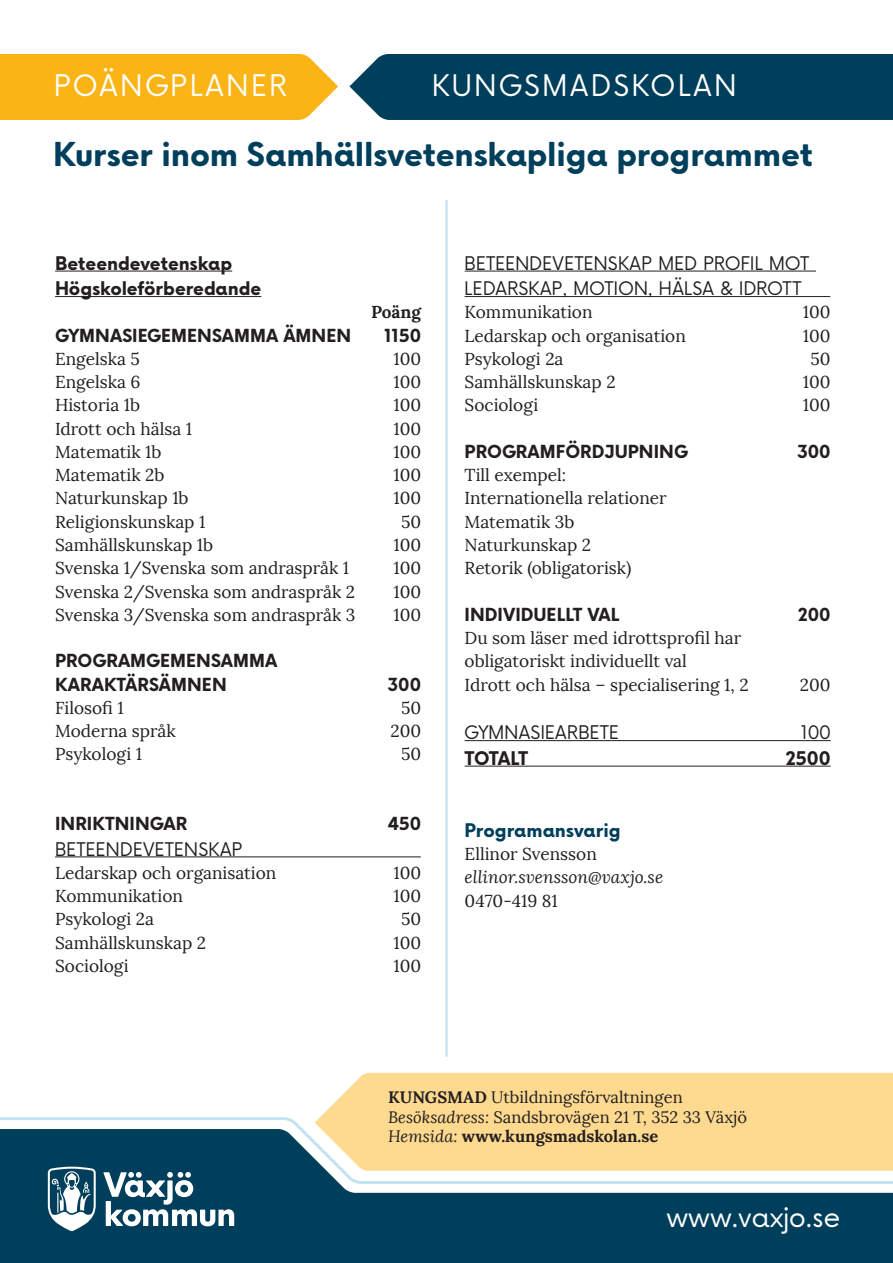
<style>
.page{position:relative;width:893px;height:1263px;background:#fff}
.page>*{position:absolute;margin:0;border:0;box-sizing:border-box;transform-origin:0 0}
.Huvudrubbe{font:700 31.5px "Vaxjo Now";letter-spacing:-.005em;color:#003f5b}
.t1{font:28.5px "Vaxjo Now";letter-spacing:.1em;color:#fff}
.t2{font:27px "Vaxjo Now";color:#fff}
.VERSALA_tunna{font:18px/25.5px "Vaxjo Now";letter-spacing:.02em;color:#231f20}
.Mellanrubbe_Understr{font:700 18px "Vaxjo Now";letter-spacing:-.01em;color:#231f20}
.Programansv__Rektor{font:700 18px "Vaxjo Now";color:#003f5b}
.Brödtext__programtex{font:17.25px "Lora";color:#231f20}
.Mellanrubbe_1{font:700 17.25px "Vaxjo Now";letter-spacing:.005em;color:#231f20}
.Brödtext__programtex-2{font:italic 17.25px "Lora";color:#231f20}
.VERSALA_tunna-2{font:17.25px "Lora";color:#231f20}
.Brödtext__programtex-3{font:700 17.25px "Lora";color:#231f20}
.Adressruta{font:16.5px "Lora";color:#231f20}
.Adressruta-2{font:700 16.5px "Lora";color:#231f20}
.s1{font-weight:700}
.s2{font-style:italic}
.s3{font-weight:400;font-style:italic}
</style>
<div class="page">
<svg style="left:0;top:1117px;width:893px;height:146px"></svg>
<hr style="left:445px;top:200px;width:3px;height:857px;background:#c2e3f0">
<div style="left:315px;top:1073px;width:578px;height:98px;background:#feda90"></div>
<div style="left:0;top:54px;width:338px;height:66px;background:#fbb416"></div>
<div style="left:350px;top:54px;width:543px;height:66px;background:#003f5b"></div>
<hr style="left:55px;top:271px;width:177px;height:1px;background:#231f20">
<hr style="left:55px;top:296px;width:206px;height:1px;background:#231f20">
<hr style="left:55px;top:856px;width:366px;height:1px;background:#231f20">
<hr style="left:465px;top:271px;width:351px;height:1px;background:#231f20">
<hr style="left:465px;top:296px;width:365px;height:1px;background:#231f20">
<hr style="left:465px;top:740px;width:366px;height:1px;background:#231f20">
<hr style="left:465px;top:766px;width:366px;height:1px;background:#231f20">
<h2 class="t1" style="left:54px;top:67px;width:234px">POÄNGPLANER</h2>
<h2 class="t1" style="left:432px;top:67px;width:306px">KUNGSMADSKOLAN</h2>
<p class="Huvudrubbe" style="left:53px;top:132px;width:761px">Kurser inom Samhällsvetenskapliga programmet</p>
<p class="Mellanrubbe_Understr" style="left:55px;top:250px;width:179px">Beteendevetenskap</p>
<p class="Mellanrubbe_Understr" style="left:55px;top:276px;width:208px">Högskoleförberedande</p>
<p class="Brödtext__programtex-3" style="left:371px;top:301px;width:52px">Poäng</p>
<p class="Mellanrubbe_1" style="left:55px;top:323px;width:298px">GYMNASIEGEMENSAMMA ÄMNEN</p>
<p class="Mellanrubbe_1" style="left:384px;top:323px;width:39px">1150</p>
<p class="Brödtext__programtex" style="left:55px;top:348px;width:86px">Engelska 5</p>
<p class="Brödtext__programtex" style="left:393px;top:348px;width:29px">100</p>
<p class="Brödtext__programtex" style="left:55px;top:372px;width:87px">Engelska 6</p>
<p class="Brödtext__programtex" style="left:393px;top:372px;width:29px">100</p>
<p class="Brödtext__programtex" style="left:55px;top:395px;width:87px">Historia 1b</p>
<p class="Brödtext__programtex" style="left:393px;top:395px;width:29px">100</p>
<p class="Brödtext__programtex" style="left:55px;top:418px;width:138px">Idrott och hälsa 1</p>
<p class="Brödtext__programtex" style="left:393px;top:418px;width:29px">100</p>
<p class="Brödtext__programtex" style="left:55px;top:441px;width:108px">Matematik 1b</p>
<p class="Brödtext__programtex" style="left:393px;top:441px;width:29px">100</p>
<p class="Brödtext__programtex" style="left:55px;top:465px;width:111px">Matematik 2b</p>
<p class="Brödtext__programtex" style="left:393px;top:465px;width:29px">100</p>
<p class="Brödtext__programtex" style="left:55px;top:488px;width:135px">Naturkunskap 1b</p>
<p class="Brödtext__programtex" style="left:393px;top:488px;width:29px">100</p>
<p class="Brödtext__programtex" style="left:55px;top:511px;width:152px">Religionskunskap 1</p>
<p class="Brödtext__programtex" style="left:401px;top:511px;width:22px">50</p>
<p class="Brödtext__programtex" style="left:55px;top:534px;width:160px">Samhällskunskap 1b</p>
<p class="Brödtext__programtex" style="left:393px;top:534px;width:29px">100</p>
<p class="Brödtext__programtex" style="left:55px;top:558px;width:296px">Svenska 1/Svenska som andraspråk 1</p>
<p class="Brödtext__programtex" style="left:393px;top:558px;width:29px">100</p>
<p class="Brödtext__programtex" style="left:55px;top:581px;width:302px">Svenska 2/Svenska som andraspråk 2</p>
<p class="Brödtext__programtex" style="left:393px;top:581px;width:29px">100</p>
<p class="Brödtext__programtex" style="left:55px;top:604px;width:302px">Svenska 3/Svenska som andraspråk 3</p>
<p class="Brödtext__programtex" style="left:393px;top:604px;width:29px">100</p>
<p class="Mellanrubbe_1" style="left:55px;top:648px;width:224px">PROGRAMGEMENSAMMA</p>
<p class="Mellanrubbe_1" style="left:55px;top:672px;width:173px">KARAKTÄRSÄMNEN</p>
<p class="Mellanrubbe_1" style="left:388px;top:672px;width:35px">300</p>
<p class="Brödtext__programtex" style="left:55px;top:697px;width:70px">Filosofi 1</p>
<p class="Brödtext__programtex" style="left:401px;top:697px;width:22px">50</p>
<p class="Brödtext__programtex" style="left:55px;top:720px;width:122px">Moderna språk</p>
<p class="Brödtext__programtex" style="left:390px;top:720px;width:32px">200</p>
<p class="Brödtext__programtex" style="left:55px;top:744px;width:88px">Psykologi 1</p>
<p class="Brödtext__programtex" style="left:401px;top:744px;width:22px">50</p>
<p class="Mellanrubbe_1" style="left:55px;top:811px;width:134px">INRIKTNINGAR</p>
<p class="Mellanrubbe_1" style="left:388px;top:811px;width:35px">450</p>
<p class="VERSALA_tunna" style="left:55px;top:836px;width:189px">BETEENDEVETENSKAP</p>
<p class="Brödtext__programtex" style="left:55px;top:862px;width:223px">Ledarskap och organisation</p>
<p class="Brödtext__programtex" style="left:393px;top:862px;width:29px">100</p>
<p class="Brödtext__programtex" style="left:55px;top:885px;width:129px">Kommunikation</p>
<p class="Brödtext__programtex" style="left:393px;top:885px;width:29px">100</p>
<p class="Brödtext__programtex" style="left:55px;top:909px;width:100px">Psykologi 2a</p>
<p class="Brödtext__programtex" style="left:401px;top:909px;width:22px">50</p>
<p class="Brödtext__programtex" style="left:55px;top:932px;width:152px">Samhällskunskap 2</p>
<p class="Brödtext__programtex" style="left:393px;top:932px;width:29px">100</p>
<p class="Brödtext__programtex" style="left:55px;top:955px;width:75px">Sociologi</p>
<p class="Brödtext__programtex" style="left:393px;top:955px;width:29px">100</p>
<p class="VERSALA_tunna" style="left:465px;top:250px;width:346px">BETEENDEVETENSKAP MED PROFIL MOT<br>LEDARSKAP, MOTION, HÄLSA &amp; IDROTT</p>
<p class="VERSALA_tunna-2" style="left:465px;top:302px;width:129px">Kommunikation</p>
<p class="VERSALA_tunna-2" style="left:803px;top:302px;width:29px">100</p>
<p class="Brödtext__programtex" style="left:465px;top:325px;width:223px">Ledarskap och organisation</p>
<p class="Brödtext__programtex" style="left:803px;top:325px;width:29px">100</p>
<p class="Brödtext__programtex" style="left:465px;top:348px;width:100px">Psykologi 2a</p>
<p class="Brödtext__programtex" style="left:810px;top:348px;width:22px">50</p>
<p class="Brödtext__programtex" style="left:465px;top:372px;width:152px">Samhällskunskap 2</p>
<p class="Brödtext__programtex" style="left:803px;top:372px;width:29px">100</p>
<p class="Brödtext__programtex" style="left:465px;top:395px;width:75px">Sociologi</p>
<p class="Brödtext__programtex" style="left:803px;top:395px;width:29px">100</p>
<p class="Mellanrubbe_1" style="left:465px;top:439px;width:225px">PROGRAMFÖRDJUPNING</p>
<p class="Mellanrubbe_1" style="left:797px;top:439px;width:35px">300</p>
<p class="Brödtext__programtex" style="left:465px;top:465px;width:103px">Till exempel:</p>
<p class="Brödtext__programtex" style="left:465px;top:488px;width:204px">Internationella relationer</p>
<p class="Brödtext__programtex" style="left:465px;top:511px;width:111px">Matematik 3b</p>
<p class="Brödtext__programtex" style="left:465px;top:534px;width:128px">Naturkunskap 2</p>
<p class="Brödtext__programtex" style="left:465px;top:558px;width:168px">Retorik (obligatorisk)</p>
<p class="Mellanrubbe_1" style="left:465px;top:602px;width:156px">INDIVIDUELLT VAL</p>
<p class="Mellanrubbe_1" style="left:798px;top:602px;width:34px">200</p>
<p class="Brödtext__programtex" style="left:465px;top:627px;width:278px">Du som läser med idrottsprofil har</p>
<p class="Brödtext__programtex" style="left:465px;top:651px;width:224px">obligatoriskt individuellt val</p>
<p class="Brödtext__programtex" style="left:465px;top:674px;width:286px">Idrott och hälsa – specialisering 1, 2</p>
<p class="Brödtext__programtex" style="left:800px;top:674px;width:32px">200</p>
<p class="VERSALA_tunna" style="left:465px;top:720px;width:156px">GYMNASIEARBETE</p>
<p class="VERSALA_tunna" style="left:801px;top:720px;width:31px">100</p>
<p class="Mellanrubbe_Understr" style="left:465px;top:745px;width:65px">TOTALT</p>
<p class="Mellanrubbe_Understr" style="left:785px;top:745px;width:47px">2500</p>
<p class="Programansv__Rektor" style="left:465px;top:817px;width:158px">Programansvarig</p>
<p class="Brödtext__programtex" style="left:465px;top:843px;width:134px">Ellinor Svensson</p>
<p class="Brödtext__programtex-2" style="left:465px;top:867px;width:200px">ellinor.svensson@vaxjo.se</p>
<p class="Brödtext__programtex" style="left:465px;top:890px;width:95px">0470-419 81</p>
<p class="Adressruta" style="left:388px;top:1087px;width:296px"><span class="s1">KUNGSMAD</span> Utbildningsförvaltningen</p>
<p class="Adressruta" style="left:388px;top:1107px;width:360px"><span class="s2">Besöksadress:</span> Sandsbrovägen 21 T, 352 33 Växjö</p>
<p class="Adressruta-2" style="left:388px;top:1125px;width:272px"><span class="s3">Hemsida:</span> www.kungsmadskolan.se</p>
<h3 class="t2" style="left:666px;top:1199px;width:175px">www.vaxjo.se</h3>
</div>
